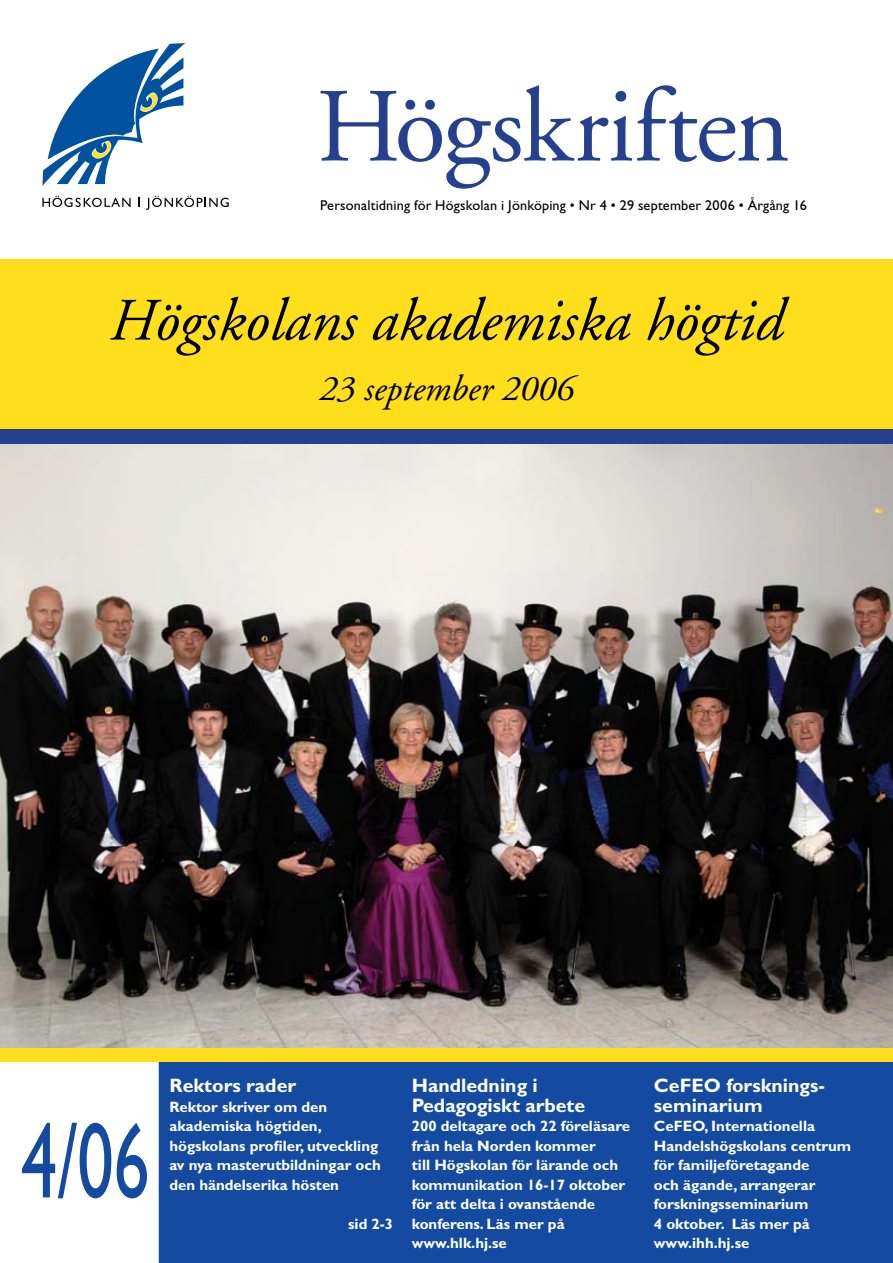
<style>
.page{position:relative;width:893px;height:1263px;background:#fff}
.page>*{position:absolute;margin:0;border:0;box-sizing:border-box;transform-origin:0 0}
.t1{font:108px "Gill Sans";color:#144ba0;scale:.67 1}
.t2{font:105px "Adobe Garamond";letter-spacing:-.015em;color:#24408f}
.t3{font:italic 60px "Adobe Garamond";color:#000}
.t4{font:italic 36px "Adobe Garamond";color:#000}
.t5{font:700 19.5px/19.5px "Gill Sans";color:#fff}
.t6{font:700 15px/19.5px "Gill Sans";color:#fff}
.t7{font:14.25px "Gill Sans";letter-spacing:.01em;color:#000}
</style>
<div class="page">
<div style="left:159px;top:1062px;width:734px;height:201px;background:#144ba0"></div>
<svg style="left:158px;top:1062px;width:1px;height:201px"></svg>
<svg style="left:42px;top:43px;width:143px;height:143px"></svg>
<svg style="left:42px;top:196px;width:89px;height:11px"></svg>
<svg style="left:146px;top:196px;width:83px;height:14px"></svg>
<div style="left:0;top:259px;width:893px;height:803px;background:#ffdf1b"></div>
<img style="left:0;top:443px;width:893px;height:604px">
<div style="left:0;top:429px;width:893px;height:14px;background:#24408f"></div>
<h2 class="t2" style="left:316px;top:71px;width:475px">Högskriften</h2>
<p class="t7" style="left:320px;top:197px;width:488px">Personaltidning för Högskolan i Jönköping • Nr 4 • 29 september 2006 • Årgång 16</p>
<h3 class="t3" style="left:109px;top:288px;width:676px">Högskolans akademiska högtid</h3>
<h3 class="t4" style="left:319px;top:369px;width:256px">23 september 2006</h3>
<h1 class="t1" style="left:21px;top:1099px;width:193px">4/06</h1>
<h3 class="t5" style="left:169px;top:1076px;width:128px">Rektors rader</h3>
<p class="t6" style="left:169px;top:1097px;width:213px">Rektor skriver om den akademiska högtiden, högskolans profiler, utveckling av nya masterutbildningar och den händelserika hösten</p>
<p class="t6" style="left:348px;top:1214px;width:46px">sid 2-3</p>
<h3 class="t5" style="left:412px;top:1076px;width:175px">Handledning i<br>Pedagogiskt arbete</h3>
<p class="t6" style="left:412px;top:1116px;width:220px">200 deltagare och 22 föreläsare från hela Norden kommer<br>till Högskolan för lärande och kommunikation 16-17 oktober för att delta i ovanstående konferens. Läs mer på www.hlk.hj.se</p>
<h3 class="t5" style="left:654px;top:1076px;width:172px">CeFEO forsknings&shy;seminarium</h3>
<p class="t6" style="left:654px;top:1116px;width:199px">CeFEO, Internationella<br>Handelshögskolans centrum för familjeföretagande<br>och ägande, arrangerar forskningsseminarium<br>4 oktober. Läs mer på www.ihh.hj.se</p>
</div>
